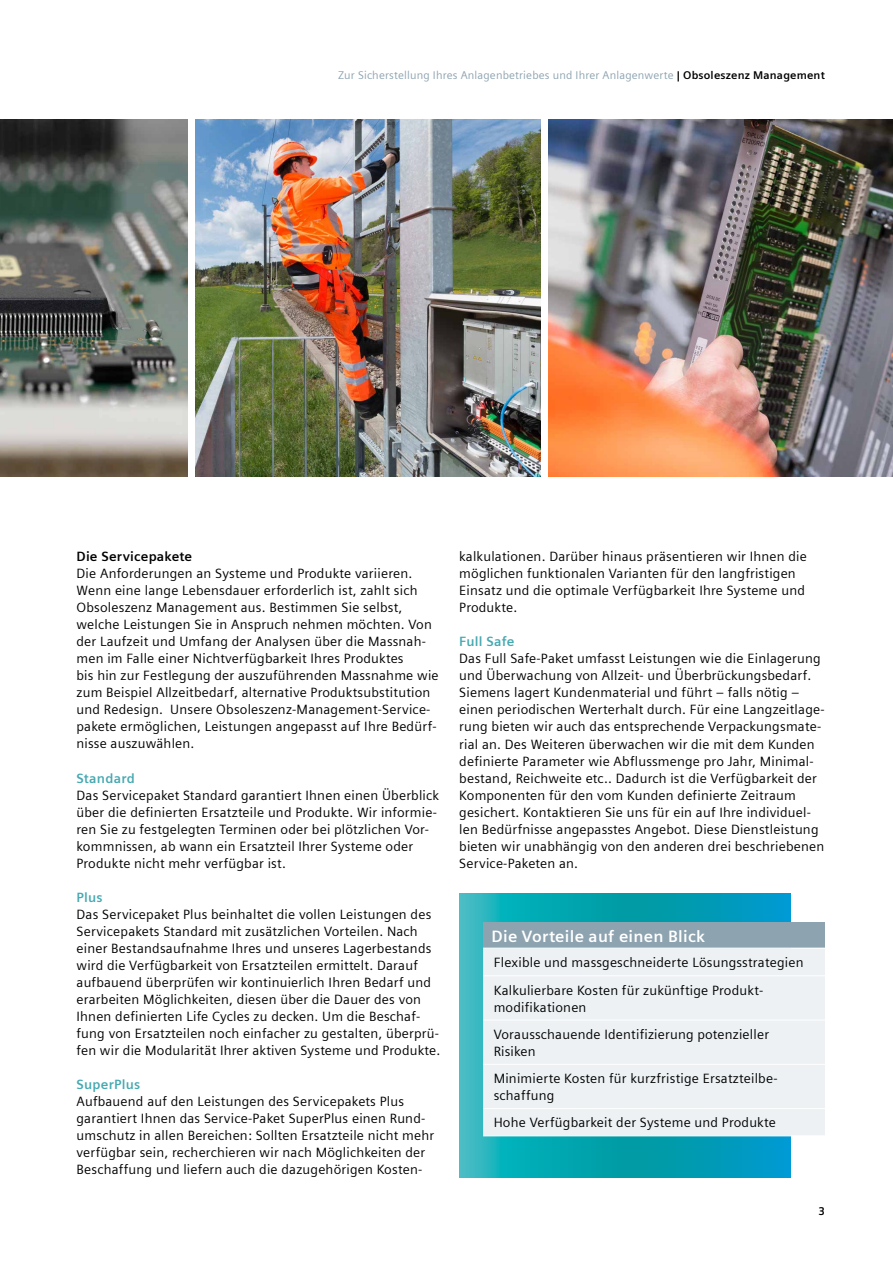
<style>
.page{position:relative;width:893px;height:1263px;background:#fff}
.page>*{position:absolute;margin:0;border:0;box-sizing:border-box;transform-origin:0 0}
.t1{font:700 16.5px "Siemens Sans";letter-spacing:.015em;color:#fff}
.t2{font:13.5px/17px "Siemens Sans";letter-spacing:.015em;color:#000}
.t3{font:700 13.5px "Siemens Sans";letter-spacing:.015em;color:#46a9b1}
.t4{font:700 13.5px "Siemens Sans";letter-spacing:.015em;color:#000}
.t5{font:11.25px "Siemens Sans";letter-spacing:.015em;color:#8da3b0}
.t6{font:700 11.25px "Siemens Sans";color:#000}
.s1{font-weight:700;color:#000}
</style>
<div class="page">
<img style="left:0;top:119px;width:187px;height:357px">
<img style="left:196px;top:119px;width:344px;height:357px">
<img style="left:549px;top:119px;width:344px;height:357px">
<svg style="left:459px;top:893px;width:332px;height:285px;background:#13a7b8"></svg>
<div style="left:483px;top:923px;width:342px;height:25px;background:#8da3b0"></div>
<div style="left:483px;top:949px;width:342px;height:186px;background:#edf1f4"></div>
<hr style="left:483px;top:948px;width:342px;height:1px;background:#fff">
<hr style="left:483px;top:1135px;width:342px;height:1px;background:#fff">
<hr style="left:483px;top:975px;width:342px;height:1px;background:#fff">
<hr style="left:483px;top:1020px;width:342px;height:1px;background:#fff">
<hr style="left:483px;top:1064px;width:342px;height:1px;background:#fff">
<hr style="left:483px;top:1108px;width:342px;height:1px;background:#fff">
<p class="t5" style="left:338px;top:66px;width:488px">Zur Sicherstellung Ihres Anlagenbetriebes und Ihrer Anlagenwerte <span class="s1">| Obsoleszenz Management</span></p>
<p class="t4" style="left:77px;top:546px;width:117px">Die Servicepakete</p>
<p class="t2" style="left:77px;top:564px;width:364px">Die Anforderungen an Systeme und Produkte variieren.<br>Wenn eine lange Lebensdauer erforderlich ist, zahlt sich Obsoleszenz Management aus. Bestimmen Sie selbst, welche Leistungen Sie in Anspruch nehmen möchten. Von der Laufzeit und Umfang der Analysen über die Massnah&shy;men im Falle einer Nichtverfügbarkeit Ihres Produktes<br>bis hin zur Festlegung der auszuführenden Massnahme wie zum Beispiel Allzeitbedarf, alternative Produktsubstitution und Redesign. Unsere Obsoleszenz-Management-Service&shy;pakete ermöglichen, Leistungen angepasst auf Ihre Bedürf&shy;nisse auszuwählen.</p>
<p class="t3" style="left:77px;top:767px;width:60px">Standard</p>
<p class="t2" style="left:77px;top:785px;width:364px">Das Servicepaket Standard garantiert Ihnen einen Überblick über die definierten Ersatzteile und Produkte. Wir informie&shy;ren Sie zu festgelegten Terminen oder bei plötzlichen Vor&shy;kommnissen, ab wann ein Ersatzteil Ihrer Systeme oder Produkte nicht mehr verfügbar ist.</p>
<p class="t3" style="left:77px;top:886px;width:28px">Plus</p>
<p class="t2" style="left:77px;top:904px;width:365px">Das Servicepaket Plus beinhaltet die vollen Leistungen des Servicepakets Standard mit zusätzlichen Vorteilen. Nach einer Bestandsaufnahme Ihres und unseres Lagerbestands wird die Verfügbarkeit von Ersatzteilen ermittelt. Darauf aufbauend überprüfen wir kontinuierlich Ihren Bedarf und erarbeiten Möglichkeiten, diesen über die Dauer des von Ihnen definierten Life Cycles zu decken. Um die Beschaf&shy;fung von Ersatzteilen noch einfacher zu gestalten, überprü&shy;fen wir die Modularität Ihrer aktiven Systeme und Produkte.</p>
<p class="t3" style="left:77px;top:1074px;width:65px">SuperPlus</p>
<p class="t2" style="left:77px;top:1092px;width:359px">Aufbauend auf den Leistungen des Servicepakets Plus garantiert Ihnen das Service-Paket SuperPlus einen Rund&shy;umschutz in allen Bereichen: Sollten Ersatzteile nicht mehr verfügbar sein, recherchieren wir nach Möglichkeiten der Beschaffung und liefern auch die dazugehörigen Kosten-</p>
<p class="t2" style="left:459px;top:547px;width:349px">kalkulationen. Darüber hinaus präsentieren wir Ihnen die möglichen funktionalen Varianten für den langfristigen Einsatz und die optimale Verfügbarkeit Ihre Systeme und Produkte.</p>
<p class="t3" style="left:459px;top:631px;width:57px">Full Safe</p>
<p class="t2" style="left:459px;top:649px;width:367px">Das Full Safe-Paket umfasst Leistungen wie die Einlagerung und Überwachung von Allzeit- und Überbrückungsbedarf.<br>Siemens lagert Kundenmaterial und führt ‒ falls nötig ‒ einen periodischen Werterhalt durch. Für eine Langzeitlage&shy;rung bieten wir auch das entsprechende Verpackungsmate&shy;rial an. Des Weiteren überwachen wir die mit dem Kunden definierte Parameter wie Abflussmenge pro Jahr, Minimal&shy;bestand, Reichweite etc.. Dadurch ist die Verfügbarkeit der Komponenten für den vom Kunden definierte Zeitraum gesichert. Kontaktieren Sie uns für ein auf Ihre individuel&shy;len Bedürfnisse angepasstes Angebot. Diese Dienstleistung bieten wir unabhängig von den anderen drei beschriebenen Service-Paketen an.</p>
<p class="t1" style="left:492px;top:923px;width:215px">Die Vorteile auf einen Blick</p>
<p class="t2" style="left:494px;top:948px;width:311px;line-height:27.3px">Flexible und massgeschneiderte Lösungsstrategien<br>Kalkulierbare Kosten für zukünftige Produkt-</p>
<p class="t2" style="left:494px;top:992px;width:277px;line-height:27.3px">modifikationen<br>Vorausschauende Identifizierung potenzieller</p>
<p class="t2" style="left:494px;top:1036px;width:285px;line-height:27.3px">Risiken<br>Minimierte Kosten für kurzfristige Ersatzteilbe-</p>
<p class="t2" style="left:494px;top:1081px;width:284px;line-height:27.3px">schaffung<br>Hohe Verfügbarkeit der Systeme und Produkte</p>
<p class="t6" style="left:819px;top:1203px;width:8px">3</p>
</div>
